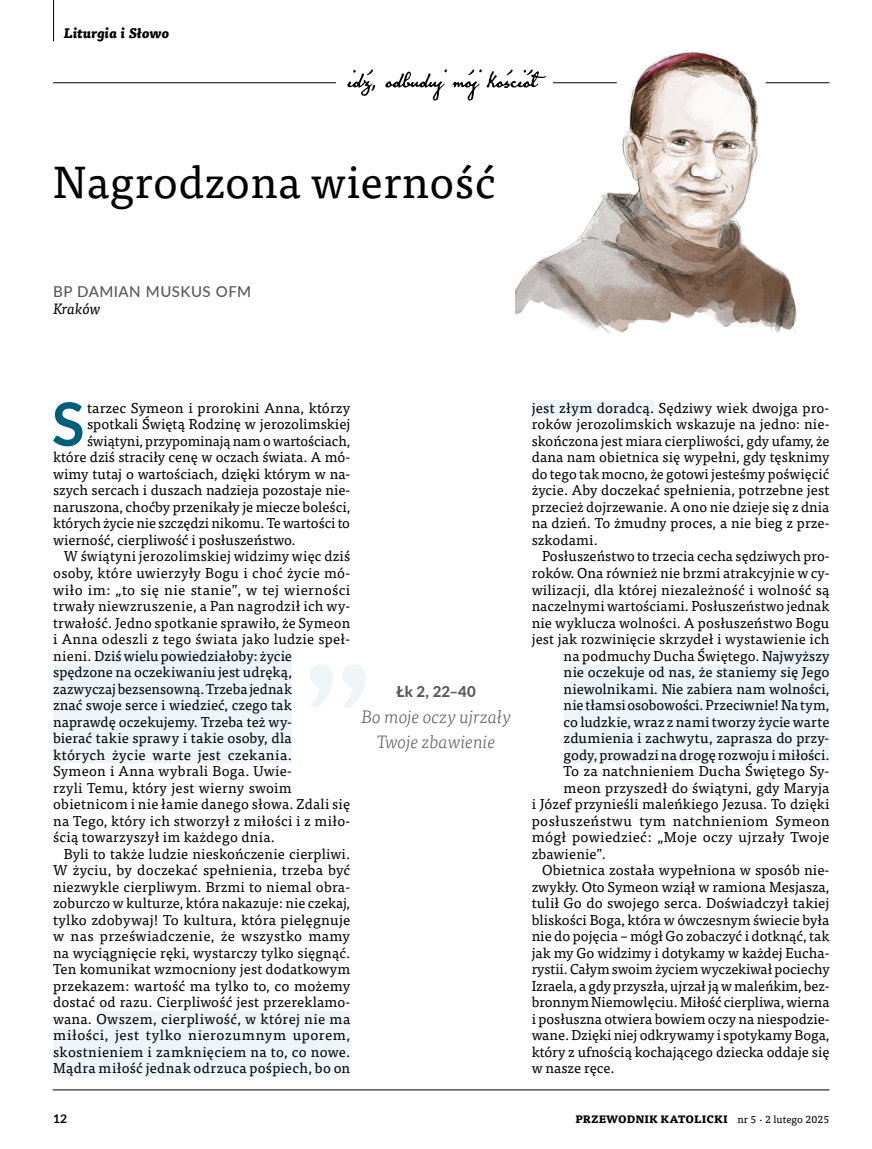
<style>
.page{position:relative;width:872px;height:1149px;background:#fff}
.page>*{position:absolute;margin:0;border:0;box-sizing:border-box;transform-origin:0 0}
.t1{font:700 59.85px "Lato";color:#005d7c}
.t2{font:45px "Tisa Pro";letter-spacing:.01em;color:#000}
.t3{font:italic 300 18px/25.5px "Tisa Pro";letter-spacing:-.01em;color:#575756;text-align:center}
.t4{font:500 15px "Lato";letter-spacing:.03em;color:#575756}
.t5{font:800 15px "Lato";color:#575756}
.t6{font:italic 15px "Tisa Pro";letter-spacing:-.005em;color:#000}
.t7{font:14.25px/16.5px "Tisa Pro";letter-spacing:.005em;color:#000;text-align:justify}
.t8{font:14.25px "Tisa Pro";letter-spacing:.025em;color:#000}
.t9{font:14.25px "Tisa Pro";letter-spacing:.035em;color:#000}
.t10{font:italic 800 13.5px "Tisa Pro";letter-spacing:.02em;color:#000}
.t11{font:700 12px "Lato";color:#000}
.t12{font:800 10.5px "Tisa Pro";letter-spacing:.01em;color:#000}
.s1{font-weight:400}
</style>
<div class="page">
<img style="left:516px;top:52px;width:303px;height:281px">
<hr style="left:553px;top:82px;width:64px;height:1px;background:#000">
<hr style="left:53px;top:82px;width:283px;height:1px;background:#000">
<svg style="left:347px;top:69px;width:199px;height:32px"></svg>
<hr style="left:765px;top:82px;width:64px;height:1px;background:#000">
<hr style="left:53px;top:0;width:1px;height:41px;background:#000">
<div style="left:94px;top:647px;width:198px;height:17px;background:#eef5f9"></div>
<div style="left:53px;top:664px;width:239px;height:16px;background:#eef5f9"></div>
<div style="left:53px;top:680px;width:239px;height:17px;background:#eef5f9"></div>
<div style="left:53px;top:697px;width:239px;height:16px;background:#eef5f9"></div>
<div style="left:53px;top:713px;width:239px;height:17px;background:#eef5f9"></div>
<div style="left:53px;top:730px;width:239px;height:16px;background:#eef5f9"></div>
<div style="left:53px;top:746px;width:239px;height:17px;background:#eef5f9"></div>
<div style="left:96px;top:1010px;width:254px;height:17px;background:#eef5f9"></div>
<div style="left:53px;top:1027px;width:297px;height:16px;background:#eef5f9"></div>
<div style="left:53px;top:1043px;width:297px;height:17px;background:#eef5f9"></div>
<div style="left:53px;top:1060px;width:297px;height:16px;background:#eef5f9"></div>
<div style="left:531px;top:400px;width:123px;height:16px;background:#eef5f9"></div>
<div style="left:762px;top:647px;width:67px;height:17px;background:#eef5f9"></div>
<div style="left:563px;top:664px;width:266px;height:16px;background:#eef5f9"></div>
<div style="left:563px;top:680px;width:266px;height:17px;background:#eef5f9"></div>
<div style="left:563px;top:697px;width:266px;height:16px;background:#eef5f9"></div>
<div style="left:563px;top:713px;width:266px;height:17px;background:#eef5f9"></div>
<div style="left:563px;top:730px;width:266px;height:16px;background:#eef5f9"></div>
<div style="left:563px;top:746px;width:266px;height:17px;background:#eef5f9"></div>
<svg style="left:310px;top:664px;width:56px;height:44px"></svg>
<hr style="left:53px;top:1089px;width:776px;height:1px;background:#000">
<p class="t10" style="left:64px;top:22px;width:107px">Liturgia i Słowo</p>
<h2 class="t2" style="left:53px;top:149px;width:444px">Nagrodzona wierność</h2>
<p class="t4" style="left:53px;top:281px;width:200px">BP DAMIAN MUSKUS OFM</p>
<p class="t6" style="left:53px;top:297px;width:49px">Kraków</p>
<h1 class="t1" style="left:52px;top:380px;width:34px">S</h1>
<p class="t7" style="left:87px;top:398px;width:265px">tarzec Symeon i prorokini Anna, którzy</p>
<p class="t7" style="left:87px;top:415px;width:265px">spotkali Świętą Rodzinę w jerozolimskiej</p>
<p class="t7" style="left:87px;top:431px;width:265px">świątyni, przypominają nam o wartościach,</p>
<p class="t7" style="left:53px;top:448px;width:299px">które dziś straciły cenę w oczach świata. A mó-</p>
<p class="t7" style="left:53px;top:464px;width:298px">wimy tutaj o wartościach, dzięki którym w na-</p>
<p class="t7" style="left:53px;top:481px;width:298px">szych sercach i duszach nadzieja pozostaje nie-</p>
<p class="t7" style="left:53px;top:497px;width:298px">naruszona, choćby przenikały je miecze boleści,</p>
<p class="t7" style="left:53px;top:514px;width:298px">których życie nie szczędzi nikomu. Te wartości to</p>
<p class="t7" style="left:53px;top:530px;width:244px">wierność, cierpliwość i posłuszeństwo.</p>
<p class="t7" style="left:64px;top:547px;width:288px">W świątyni jerozolimskiej widzimy więc dziś</p>
<p class="t7" style="left:53px;top:563px;width:298px">osoby, które uwierzyły Bogu i choć życie mó-</p>
<p class="t8" style="left:53px;top:578px;width:299px">wiło im: „to się nie stanie”, w tej wierności</p>
<p class="t7" style="left:53px;top:596px;width:299px">trwały niewzruszenie, a Pan nagrodził ich wy-</p>
<p class="t7" style="left:53px;top:613px;width:298px">trwałość. Jedno spotkanie sprawiło, że Symeon</p>
<p class="t7" style="left:53px;top:629px;width:299px">i Anna odeszli z tego świata jako ludzie speł-</p>
<p class="t7" style="left:53px;top:646px;width:240px">nieni. Dziś wielu powiedziałoby: życie</p>
<p class="t7" style="left:53px;top:662px;width:240px">spędzone na oczekiwaniu jest udręką,</p>
<p class="t7" style="left:53px;top:679px;width:240px">zazwyczaj bezsensowną. Trzeba jednak</p>
<p class="t7" style="left:53px;top:695px;width:240px">znać swoje serce i wiedzieć, czego tak</p>
<p class="t7" style="left:53px;top:712px;width:240px">naprawdę oczekujemy. Trzeba też wy-</p>
<p class="t7" style="left:53px;top:728px;width:240px">bierać takie sprawy i takie osoby, dla</p>
<p class="t8" style="left:53px;top:743px;width:240px">których życie warte jest czekania.</p>
<p class="t7" style="left:53px;top:761px;width:240px">Symeon i Anna wybrali Boga. Uwie-</p>
<p class="t7" style="left:53px;top:778px;width:240px">rzyli Temu, który jest wierny swoim</p>
<p class="t7" style="left:53px;top:794px;width:298px">obietnicom i nie łamie danego słowa. Zdali się</p>
<p class="t7" style="left:53px;top:811px;width:299px">na Tego, który ich stworzył z miłości i z miło-</p>
<p class="t7" style="left:53px;top:827px;width:223px">ścią towarzyszył im każdego dnia.</p>
<p class="t7" style="left:64px;top:844px;width:288px">Byli to także ludzie nieskończenie cierpliwi.</p>
<p class="t7" style="left:53px;top:860px;width:299px">W życiu, by doczekać spełnienia, trzeba być</p>
<p class="t7" style="left:53px;top:877px;width:299px">niezwykle cierpliwym. Brzmi to niemal obra-</p>
<p class="t7" style="left:53px;top:893px;width:298px">zoburczo w kulturze, która nakazuje: nie czekaj,</p>
<p class="t7" style="left:53px;top:910px;width:299px">tylko zdobywaj! To kultura, która pielęgnuje</p>
<p class="t7" style="left:53px;top:926px;width:298px">w nas przeświadczenie, że wszystko mamy</p>
<p class="t7" style="left:53px;top:943px;width:298px">na wyciągnięcie ręki, wystarczy tylko sięgnąć.</p>
<p class="t7" style="left:53px;top:959px;width:298px">Ten komunikat wzmocniony jest dodatkowym</p>
<p class="t7" style="left:53px;top:976px;width:299px">przekazem: wartość ma tylko to, co możemy</p>
<p class="t7" style="left:53px;top:992px;width:299px">dostać od razu. Cierpliwość jest przereklamo-</p>
<p class="t7" style="left:53px;top:1009px;width:299px">wana. Owszem, cierpliwość, w której nie ma</p>
<p class="t9" style="left:53px;top:1024px;width:299px">miłości, jest tylko nierozumnym uporem,</p>
<p class="t7" style="left:53px;top:1042px;width:298px">skostnieniem i zamknięciem na to, co nowe.</p>
<p class="t8" style="left:53px;top:1057px;width:298px">Mądra miłość jednak odrzuca pośpiech, bo on</p>
<p class="t5" style="left:396px;top:680px;width:81px">Łk 2, 22–40</p>
<p class="t3" style="left:361px;top:703px;width:151px">Bo moje oczy ujrzały<br>Twoje zbawienie</p>
<p class="t7" style="left:531px;top:398px;width:299px">jest złym doradcą. Sędziwy wiek dwojga pro&shy;roków jerozolimskich wskazuje na jedno: nie&shy;skończona jest miara cierpliwości, gdy ufamy, że dana nam obietnica się wypełni, gdy tęsknimy do tego tak mocno, że gotowi jesteśmy poświęcić życie. Aby doczekać spełnienia, potrzebne jest przecież dojrzewanie. A ono nie dzieje się z dnia na dzień. To żmudny proces, a nie bieg z prze&shy;szkodami.</p>
<p class="t7" style="left:542px;top:547px;width:289px">Posłuszeństwo to trzecia cecha sędziwych pro-</p>
<p class="t7" style="left:531px;top:563px;width:299px">roków. Ona również nie brzmi atrakcyjnie w cy-</p>
<p class="t7" style="left:531px;top:580px;width:299px">wilizacji, dla której niezależność i wolność są</p>
<p class="t7" style="left:531px;top:596px;width:299px">naczelnymi wartościami. Posłuszeństwo jednak</p>
<p class="t7" style="left:531px;top:613px;width:299px">nie wyklucza wolności. A posłuszeństwo Bogu</p>
<p class="t7" style="left:531px;top:629px;width:299px">jest jak rozwinięcie skrzydeł i wystawienie ich</p>
<p class="t7" style="left:563px;top:646px;width:267px">na podmuchy Ducha Świętego. Najwyższy</p>
<p class="t7" style="left:563px;top:662px;width:267px">nie oczekuje od nas, że staniemy się Jego</p>
<p class="t7" style="left:563px;top:679px;width:267px">niewolnikami. Nie zabiera nam wolności,</p>
<p class="t7" style="left:563px;top:695px;width:267px">nie tłamsi osobowości. Przeciwnie! Na tym,</p>
<p class="t7" style="left:563px;top:712px;width:267px">co ludzkie, wraz z nami tworzy życie warte</p>
<p class="t7" style="left:563px;top:728px;width:267px">zdumienia i zachwytu, zaprasza do przy-</p>
<p class="t7" style="left:563px;top:745px;width:267px">gody, prowadzi na drogę rozwoju i miłości.</p>
<p class="t7" style="left:563px;top:761px;width:267px">To za natchnieniem Ducha Świętego Sy-</p>
<p class="t7" style="left:563px;top:778px;width:267px">meon przyszedł do świątyni, gdy Maryja</p>
<p class="t7" style="left:531px;top:794px;width:299px">i Józef przynieśli maleńkiego Jezusa. To dzięki</p>
<p class="t8" style="left:531px;top:809px;width:299px">posłuszeństwu tym natchnieniom Symeon</p>
<p class="t7" style="left:531px;top:827px;width:299px">mógł powiedzieć: „Moje oczy ujrzały Twoje</p>
<p class="t7" style="left:531px;top:844px;width:76px">zbawienie”.</p>
<p class="t7" style="left:542px;top:860px;width:289px">Obietnica została wypełniona w sposób nie-</p>
<p class="t7" style="left:531px;top:877px;width:299px">zwykły. Oto Symeon wziął w ramiona Mesjasza,</p>
<p class="t7" style="left:531px;top:893px;width:299px">tulił Go do swojego serca. Doświadczył takiej</p>
<p class="t7" style="left:531px;top:910px;width:299px">bliskości Boga, która w ówczesnym świecie była</p>
<p class="t7" style="left:531px;top:926px;width:299px">nie do pojęcia – mógł Go zobaczyć i dotknąć, tak</p>
<p class="t7" style="left:531px;top:943px;width:299px">jak my Go widzimy i dotykamy w każdej Eucha-</p>
<p class="t7" style="left:531px;top:959px;width:299px">rystii. Całym swoim życiem wyczekiwał pociechy</p>
<p class="t7" style="left:531px;top:976px;width:299px">Izraela, a gdy przyszła, ujrzał ją w maleńkim, bez-</p>
<p class="t7" style="left:531px;top:992px;width:299px">bronnym Niemowlęciu. Miłość cierpliwa, wierna</p>
<p class="t7" style="left:531px;top:1009px;width:299px">i posłuszna otwiera bowiem oczy na niespodzie-</p>
<p class="t7" style="left:531px;top:1025px;width:299px">wane. Dzięki niej odkrywamy i spotykamy Boga,</p>
<p class="t7" style="left:531px;top:1042px;width:299px">który z ufnością kochającego dziecka oddaje się</p>
<p class="t7" style="left:532px;top:1058px;width:84px">w nasze ręce.</p>
<p class="t11" style="left:53px;top:1109px;width:15px">12</p>
<p class="t12" style="left:575px;top:1109px;width:256px">PRZEWODNIK KATOLICKI <span class="s1">nr 5 · 2 lutego 2025</span></p>
</div>
